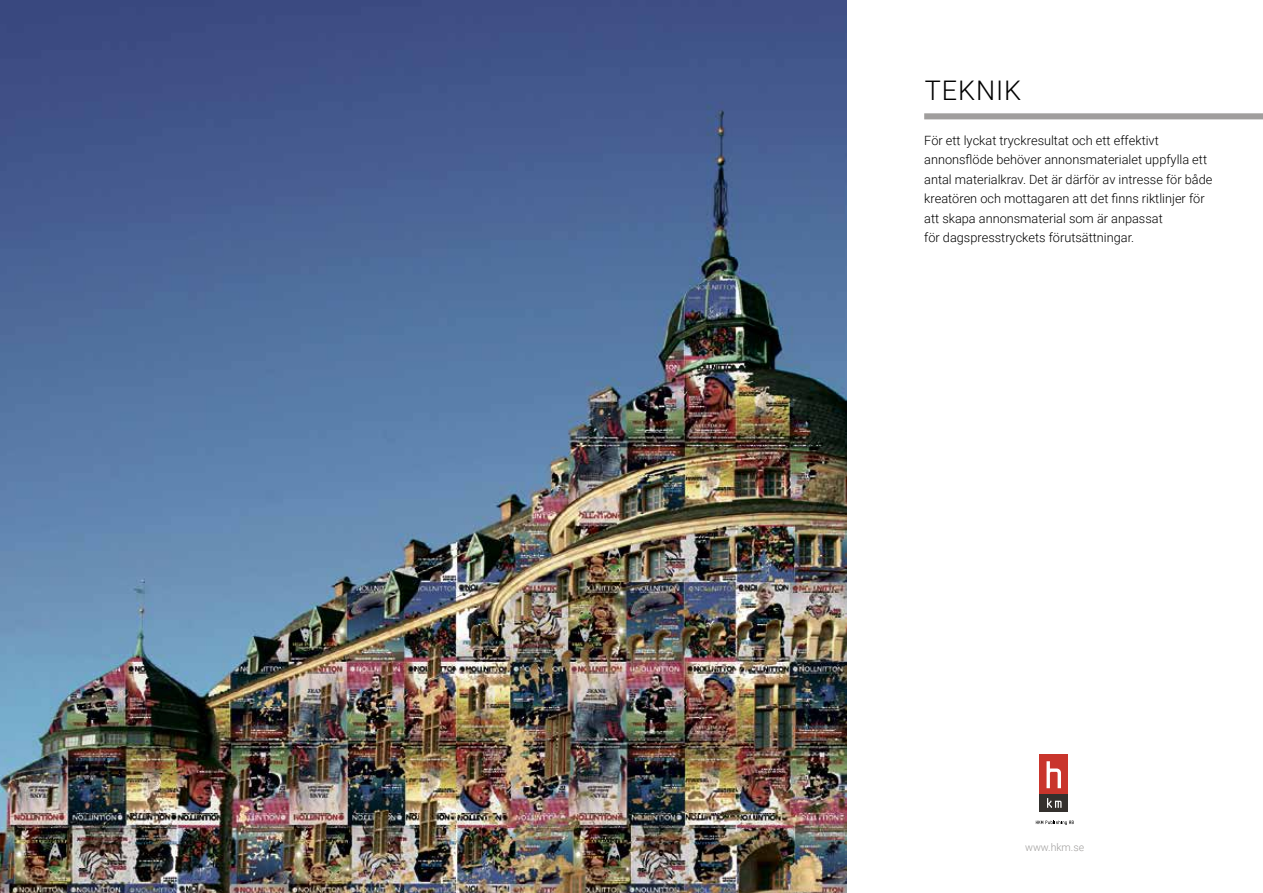
<style>
.page{position:relative;width:1263px;height:893px;background:#fff}
.page>*{position:absolute;margin:0;border:0;box-sizing:border-box;transform-origin:0 0}
.t1{font:300 27px "Roboto";letter-spacing:.035em;color:#000}
.t2{font:300 12.75px/19.5px "Roboto";color:#000}
.t3{font:300 10.5px "Roboto";color:#a09e9d}
</style>
<div class="page">
<img style="left:0;top:0;width:846px;height:893px">
<div style="left:1039px;top:772px;width:29px;height:40px;background:#34302d"></div>
<div style="left:1039px;top:754px;width:29px;height:40px;background:#c9352c"></div>
<svg style="left:1046px;top:761px;width:15px;height:27px"></svg>
<svg style="left:1047px;top:798px;width:14px;height:10px"></svg>
<svg style="left:1036px;top:821px;width:37px;height:4px"></svg>
<div style="left:924px;top:113px;width:339px;height:6px;background:#a09e9d"></div>
<h1 class="t1" style="left:925px;top:71px;width:98px">TEKNIK</h1>
<p class="t2" style="left:924px;top:130px;width:290px">För ett lyckat tryckresultat och ett effektivt annonsflöde behöver annonsmaterialet uppfylla ett antal materialkrav. Det är därför av intresse för både kreatören och mottagaren att det finns riktlinjer för att skapa annonsmaterial som är anpassat<br>för dagspresstryckets förutsättningar.</p>
<p class="t3" style="left:1025px;top:839px;width:61px">www.hkm.se</p>
</div>
